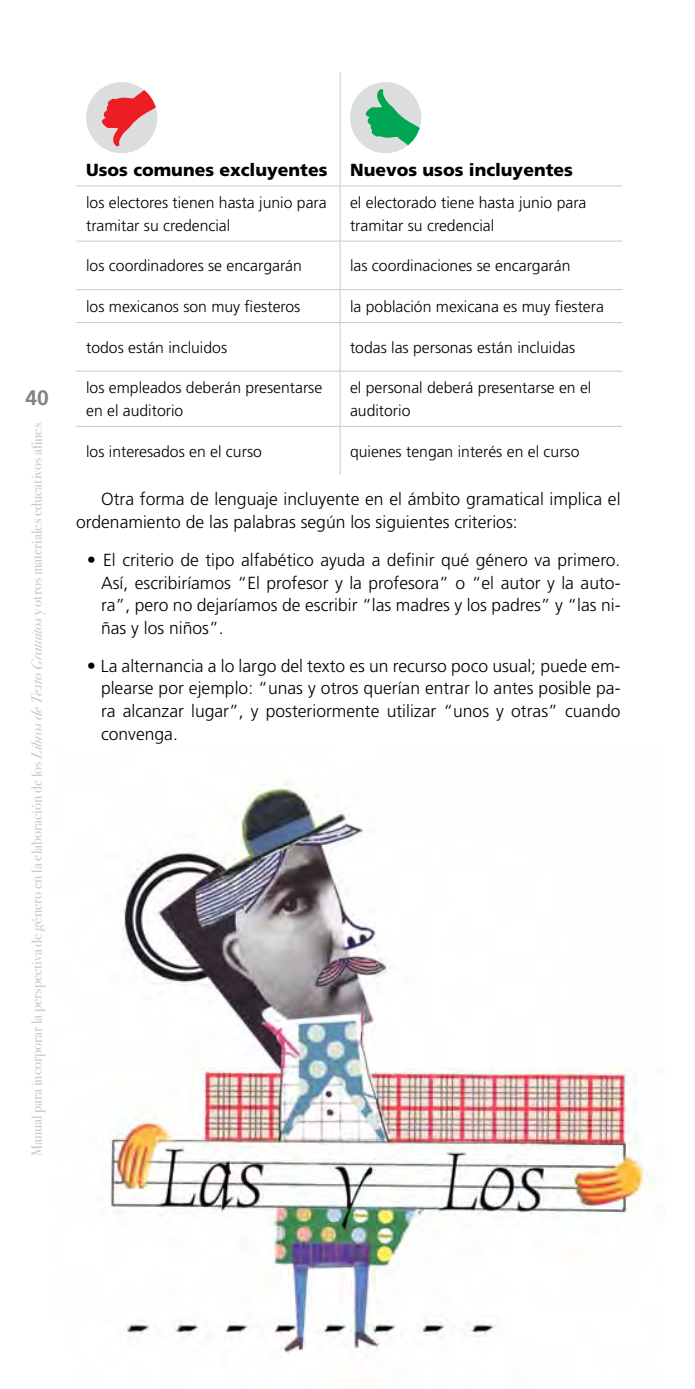
<style>
.page{position:relative;width:695px;height:1389px;background:#fff}
.page>*{position:absolute;margin:0;border:0;box-sizing:border-box;transform-origin:0 0}
.t1{font:700 21px "Frutiger";color:#808285}
.t2{font:300 17.5px/22.8px "Frutiger";color:#000;text-align:justify}
.t3{font:900 17.5px "Frutiger";color:#000}
.t4{font:300 15.75px/22.8px "Frutiger";color:#000}
.t5{font:14.7px "Bodoni Svty Two ITCTT Book";color:#c7c8ca}
.s1{font-family:"Bodoni Svty Two ITCTT Book Ita"}
.s2{font-family:"Univers";font-stretch:condensed}
</style>
<div class="page">
<img style="left:106px;top:783px;width:551px;height:571px">
<hr style="left:340px;top:72px;width:1px;height:114px;background:#c7c8ca">
<hr style="left:76px;top:186px;width:264px;height:1px;background:#c7c8ca">
<hr style="left:340px;top:186px;width:282px;height:1px;background:#c7c8ca">
<hr style="left:340px;top:186px;width:1px;height:55px;background:#c7c8ca">
<hr style="left:76px;top:241px;width:264px;height:1px;background:#c7c8ca">
<hr style="left:340px;top:241px;width:282px;height:1px;background:#c7c8ca">
<hr style="left:340px;top:241px;width:1px;height:48px;background:#c7c8ca">
<hr style="left:76px;top:289px;width:264px;height:1px;background:#c7c8ca">
<hr style="left:340px;top:289px;width:282px;height:1px;background:#c7c8ca">
<hr style="left:340px;top:290px;width:1px;height:32px;background:#c7c8ca">
<hr style="left:76px;top:322px;width:264px;height:1px;background:#c7c8ca">
<hr style="left:340px;top:322px;width:282px;height:1px;background:#c7c8ca">
<hr style="left:340px;top:323px;width:1px;height:48px;background:#c7c8ca">
<hr style="left:76px;top:371px;width:264px;height:1px;background:#c7c8ca">
<hr style="left:340px;top:371px;width:282px;height:1px;background:#c7c8ca">
<hr style="left:340px;top:371px;width:1px;height:55px;background:#c7c8ca">
<hr style="left:76px;top:426px;width:264px;height:1px;background:#c7c8ca">
<hr style="left:340px;top:426px;width:282px;height:1px;background:#c7c8ca">
<hr style="left:340px;top:427px;width:1px;height:48px;background:#c7c8ca">
<div style="left:86px;top:82px;width:71px;height:71px;background:#dcddde;border-radius:50%"></div>
<svg style="left:102px;top:82px;width:55px;height:64px"></svg>
<div style="left:350px;top:82px;width:71px;height:71px;background:#dcddde;border-radius:50%"></div>
<svg style="left:366px;top:89px;width:55px;height:64px"></svg>
<p class="t1" style="left:26px;top:386px;width:25px">40</p>
<p class="t5" style="left:25px;top:1156px;width:735px;rotate:-90deg">Manual para incorporar la perspectiva de género en la elaboración de los <span class="s1">Libros de Texto Gratuitos</span> y otros materiales educativos afines</p>
<p class="t3" style="left:86px;top:159px;width:243px">Usos comunes excluyentes</p>
<p class="t3" style="left:350px;top:159px;width:224px">Nuevos usos incluyentes</p>
<p class="t4" style="left:86px;top:191px;width:242px">los electores tienen hasta junio para tramitar su credencial</p>
<p class="t4" style="left:350px;top:191px;width:238px">el electorado tiene hasta junio para tramitar su credencial</p>
<p class="t4" style="left:86px;top:255px;width:217px">los coordinadores se encargarán</p>
<p class="t4" style="left:350px;top:255px;width:222px">las coordinaciones se encargarán</p>
<p class="t4" style="left:86px;top:295px;width:216px">los mexicanos son muy fiesteros</p>
<p class="t4" style="left:350px;top:295px;width:255px">la población mexicana es muy fiestera</p>
<p class="t4" style="left:86px;top:336px;width:142px">todos están incluidos</p>
<p class="t4" style="left:350px;top:336px;width:226px">todas las personas están incluidas</p>
<p class="t4" style="left:86px;top:377px;width:238px">los empleados deberán presentarse en el auditorio</p>
<p class="t4" style="left:350px;top:377px;width:243px">el personal deberá presentarse en el auditorio</p>
<p class="t4" style="left:86px;top:440px;width:177px">los interesados en el curso</p>
<p class="t4" style="left:350px;top:440px;width:231px">quienes tengan interés en el curso</p>
<p class="t2" style="left:76px;top:488px;width:545px;text-indent:25px">Otra forma de lenguaje incluyente en el ámbito gramatical implica el ordenamiento de las palabras según los siguientes criterios:</p>
<p class="t2" style="left:101px;top:549px;width:521px;text-indent:-15px"><span class="s2">•</span> El criterio de tipo alfabético ayuda a definir qué género va primero.<br>Así, escribiríamos “El profesor y la profesora” o “el autor y la auto&shy;ra”, pero no dejaríamos de escribir “las madres y los padres” y “las ni&shy;ñas y los niños”.</p>
<p class="t2" style="left:101px;top:655px;width:521px;text-indent:-15px"><span class="s2">•</span> La alternancia a lo largo del texto es un recurso poco usual; puede em&shy;plearse por ejemplo: “unas y otros querían entrar lo antes posible pa&shy;ra alcanzar lugar”, y posteriormente utilizar “unos y otras” cuando convenga.</p>
</div>
